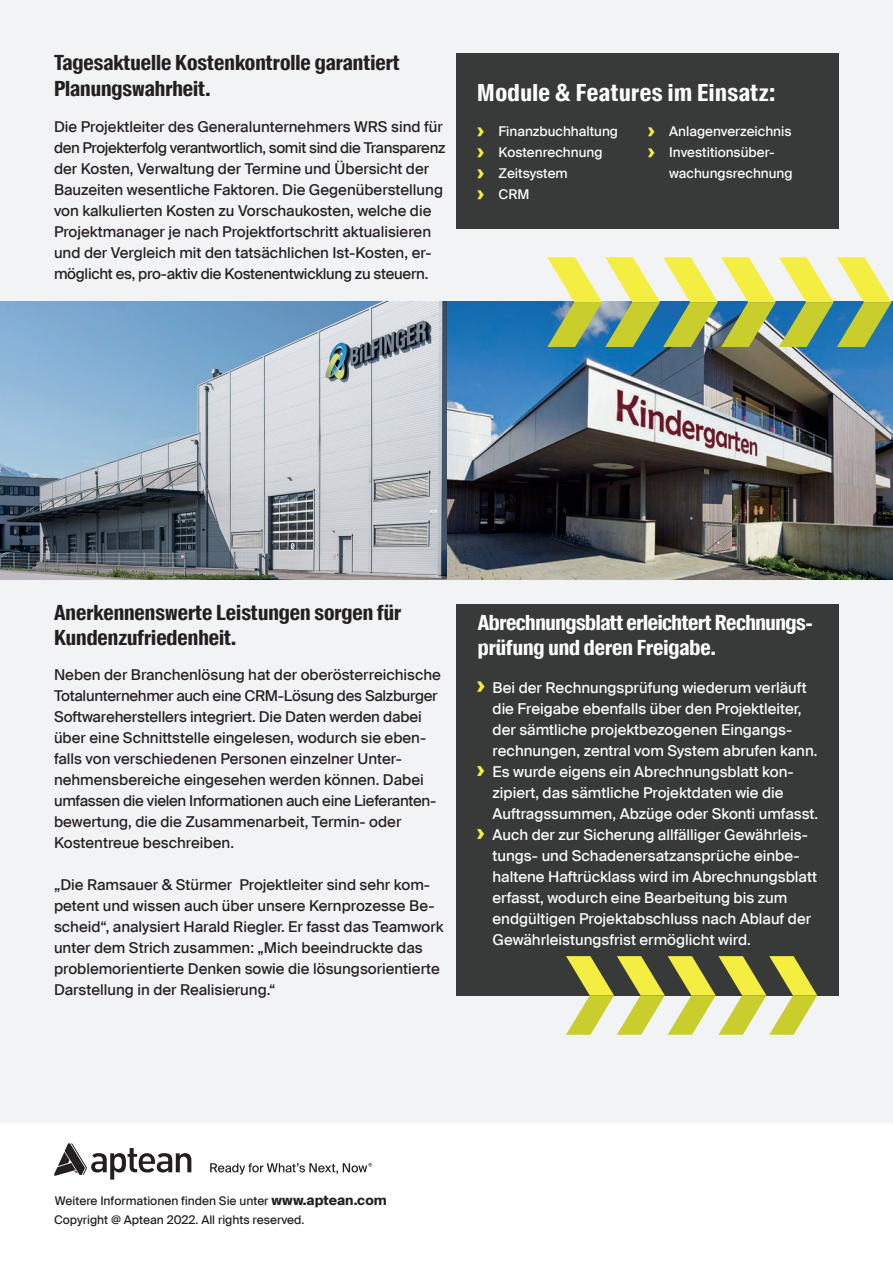
<style>
.page{position:relative;width:893px;height:1263px;background:#fff}
.page>*{position:absolute;margin:0;border:0;box-sizing:border-box;transform-origin:0 0}
.t1{font:700 23.7px "Suisse Intl Cond";letter-spacing:.02em;color:#fff}
.t2{font:700 21px "Suisse Intl Cond";color:#231f20}
.t3{font:700 21px "Suisse Intl Cond";letter-spacing:-.02em;color:#fff}
.t4{font:700 21px "Suisse Intl Cond";color:#fff}
.t5{font:15px/21px "Suisse Intl";color:#231f20}
.t6{font:15px/21px "Suisse Intl";color:#fff}
.Body_Text{font:13.5px/21px "Suisse Intl";color:#fff}
.t7{font:700 13.5px "Suisse Intl";color:#231f20}
.t8{font:12px "Suisse Intl";color:#231f20}
.s1{font-weight:700;font-size:19.65px;color:#f4ed42}
.s2{font-weight:700;font-size:22.8px;color:#f4ed42}
.s3{font-weight:700;font-size:21.75px;color:#f4ed42}
</style>
<div class="page">
<div style="left:0;top:0;width:893px;height:1123px;background:#f2f3f4"></div>
<div style="left:456px;top:604px;width:383px;height:391px;background:#383a39"></div>
<svg style="left:566px;top:956px;width:251px;height:79px"></svg>
<div style="left:456px;top:53px;width:383px;height:176px;background:#383a39"></div>
<img style="left:0;top:302px;width:448px;height:277px">
<img style="left:448px;top:302px;width:445px;height:277px">
<svg style="left:547px;top:257px;width:344px;height:90px"></svg>
<svg style="left:54px;top:1143px;width:137px;height:36px"></svg>
<svg style="left:210px;top:1163px;width:162px;height:11px"></svg>
<p class="t2" style="left:54px;top:51px;width:347px">Tagesaktuelle Kostenkontrolle garantiert</p>
<p class="t2" style="left:54px;top:76px;width:158px">Planungswahrheit.</p>
<p class="t5" style="left:54px;top:116px;width:393px">Die Projektleiter des Generalunternehmers WRS sind für den Projekterfolg verantwortlich, somit sind die Transparenz der Kosten, Verwaltung der Termine und Übersicht der Bauzeiten wesentliche Faktoren. Die Gegenüberstellung von kalkulierten Kosten zu Vorschaukosten, welche die Projektmanager je nach Projektfortschritt aktualisieren und der Vergleich mit den tatsächlichen Ist-Kosten, er&shy;möglicht es, pro-aktiv die Kostenentwicklung zu steuern.</p>
<p class="t1" style="left:477px;top:79px;width:299px">Module &amp; Features im Einsatz:</p>
<p class="Body_Text" style="left:648px;top:121px;width:145px"><span class="s1">›</span> Anlagenverzeichnis</p>
<p class="Body_Text" style="left:648px;top:142px;width:128px"><span class="s1">›</span> Investitionsüber-</p>
<p class="Body_Text" style="left:669px;top:163px;width:125px">wachungsrechnung</p>
<p class="Body_Text" style="left:477px;top:121px;width:142px"><span class="s1">›</span> Finanzbuchhaltung <span class="s1">›</span> Kostenrechnung<br><span class="s1">›</span> Zeitsystem<br><span class="s1">›</span> CRM</p>
<p class="t2" style="left:54px;top:600px;width:349px">Anerkennenswerte Leistungen sorgen für</p>
<p class="t2" style="left:54px;top:626px;width:184px">Kundenzufriedenheit.</p>
<p class="t5" style="left:54px;top:664px;width:388px">Neben der Branchenlösung hat der oberösterreichische Totalunternehmer auch eine CRM-Lösung des Salzburger Softwareherstellers integriert. Die Daten werden dabei über eine Schnittstelle eingelesen, wodurch sie eben&shy;falls von verschiedenen Personen einzelner Unter&shy;nehmensbereiche eingesehen werden können. Dabei umfassen die vielen Informationen auch eine Lieferanten&shy;bewertung, die die Zusammenarbeit, Termin- oder Kostentreue beschreiben.</p>
<p class="t5" style="left:54px;top:874px;width:391px">„Die Ramsauer &amp; Stürmer Projektleiter sind sehr kom&shy;petent und wissen auch über unsere Kernprozesse Be&shy;scheid“, analysiert Harald Riegler. Er fasst das Teamwork unter dem Strich zusammen: „Mich beeindruckte das problemorientierte Denken sowie die lösungsorientierte Darstellung in der Realisierung.“</p>
<p class="t3" style="left:478px;top:610px;width:337px">Abrechnungsblatt erleichtert Rechnungs-</p>
<p class="t4" style="left:478px;top:636px;width:239px">prüfung und deren Freigabe.</p>
<p class="t6" style="left:493px;top:677px;width:326px;text-indent:-16px"><span class="s2">›</span> Bei der Rechnungsprüfung wiederum verläuft die Freigabe ebenfalls über den Projektleiter, der sämtliche projektbezogenen Eingangs&shy;rechnungen, zentral vom System abrufen kann.</p>
<p class="t6" style="left:493px;top:761px;width:327px;text-indent:-16px"><span class="s3">›</span> Es wurde eigens ein Abrechnungsblatt kon&shy;zipiert, das sämtliche Projektdaten wie die<br>Auftragssummen, Abzüge oder Skonti umfasst.</p>
<p class="t6" style="left:493px;top:824px;width:326px;text-indent:-16px"><span class="s3">›</span> Auch der zur Sicherung allfälliger Gewährleis&shy;tungs- und Schadenersatzansprüche einbe&shy;haltene Haftrücklass wird im Abrechnungsblatt erfasst, wodurch eine Bearbeitung bis zum endgültigen Projektabschluss nach Ablauf der Gewährleistungsfrist ermöglicht wird.</p>
<p class="t7" style="left:272px;top:1193px;width:117px">www.aptean.com</p>
<p class="t8" style="left:54px;top:1212px;width:252px">Copyright @ Aptean 2022. All rights reserved.</p>
<p class="t8" style="left:55px;top:1194px;width:215px">Weitere Informationen finden Sie unter</p>
</div>
